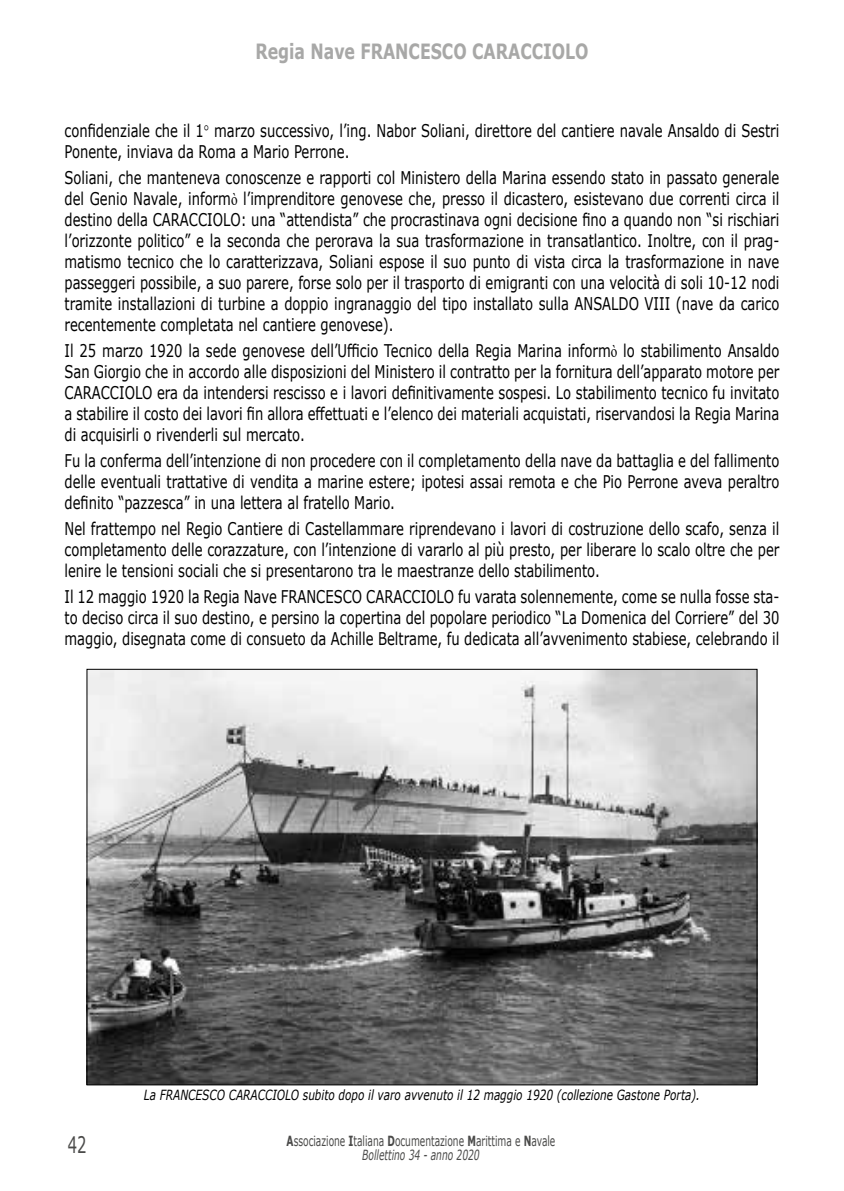
<style>
.page{position:relative;width:844px;height:1191px;background:#fff}
.page>*{position:absolute;margin:0;border:0;box-sizing:border-box;transform-origin:0 0}
.t1{font:22.75px "Verdana";color:#4a4a49;scale:.65 1}
.t2{font:700 21px "Verdana";color:#a8a8a7;scale:.75 1}
.t3{font:17.5px/21px "Verdana";color:#000;text-align:justify;scale:.75 1}
.t4{font:italic 14px "Verdana";color:#000;scale:.75 1}
.t5{font:14px/14px "Verdana";color:#4a4a49;text-align:center;scale:.65 1}
.s1{font-family:"Times New Roman"}
.s2{font-weight:700}
.s3{font-style:italic}
</style>
<div class="page">
<img style="left:89px;top:671px;width:666px;height:412px">
<p class="t2" style="left:255px;top:36px;width:446px">Regia Nave FRANCESCO CARACCIOLO</p>
<p class="t3" style="left:64px;top:120px;width:954px">confidenziale che il 1<span class="s1">°</span> marzo successivo, l’ing. Nabor Soliani, direttore del cantiere navale Ansaldo di Sestri<br>Ponente, inviava da Roma a Mario Perrone.</p>
<p class="t3" style="left:64px;top:167px;width:954px">Soliani, che manteneva conoscenze e rapporti col Ministero della Marina essendo stato in passato generale del Genio Navale, inform<span class="s1">ò</span> l’imprenditore genovese che, presso il dicastero, esistevano due correnti circa il destino della CARACCIOLO: una “attendista” che procrastinava ogni decisione fino a quando non “si rischiari l’orizzonte politico” e la seconda che perorava la sua trasformazione in transatlantico. Inoltre, con il prag&shy;matismo tecnico che lo caratterizzava, Soliani espose il suo punto di vista circa la trasformazione in nave passeggeri possibile, a suo parere, forse solo per il trasporto di emigranti con una velocità di soli 10-12 nodi tramite installazioni di turbine a doppio ingranaggio del tipo installato sulla ANSALDO VIII (nave da carico recentemente completata nel cantiere genovese).</p>
<p class="t3" style="left:64px;top:340px;width:954px">Il 25 marzo 1920 la sede genovese dell’Ufficio Tecnico della Regia Marina inform<span class="s1">ò</span> lo stabilimento Ansaldo San Giorgio che in accordo alle disposizioni del Ministero il contratto per la fornitura dell’apparato motore per CARACCIOLO era da intendersi rescisso e i lavori definitivamente sospesi. Lo stabilimento tecnico fu invitato a stabilire il costo dei lavori fin allora effettuati e l’elenco dei materiali acquistati, riservandosi la Regia Marina di acquisirli o rivenderli sul mercato.</p>
<p class="t3" style="left:64px;top:450px;width:954px">Fu la conferma dell’intenzione di non procedere con il completamento della nave da battaglia e del fallimento delle eventuali trattative di vendita a marine estere; ipotesi assai remota e che Pio Perrone aveva peraltro definito “pazzesca” in una lettera al fratello Mario.</p>
<p class="t3" style="left:64px;top:518px;width:954px">Nel frattempo nel Regio Cantiere di Castellammare riprendevano i lavori di costruzione dello scafo, senza il completamento delle corazzature, con l’intenzione di vararlo al più presto, per liberare lo scalo oltre che per lenire le tensioni sociali che si presentarono tra le maestranze dello stabilimento.</p>
<p class="t3" style="left:64px;top:586px;width:954px">Il 12 maggio 1920 la Regia Nave FRANCESCO CARACCIOLO fu varata solennemente, come se nulla fosse sta&shy;to deciso circa il suo destino, e persino la copertina del popolare periodico “La Domenica del Corriere” del 30 maggio, disegnata come di consueto da Achille Beltrame, fu dedicata all’avvenimento stabiese, celebrando il</p>
<p class="t4" style="left:144px;top:1085px;width:742px">La FRANCESCO CARACCIOLO subito dopo il varo avvenuto il 12 maggio 1920 (collezione Gastone Porta).</p>
<h1 class="t1" style="left:68px;top:1128px;width:30px">42</h1>
<p class="t5" style="left:286px;top:1133px;width:415px"><span class="s2">A</span>ssociazione <span class="s2">I</span>taliana <span class="s2">D</span>ocumentazione <span class="s2">M</span>arittima e <span class="s2">N</span>avale<br><span class="s3">Bollettino 34 - anno 2020</span></p>
</div>
